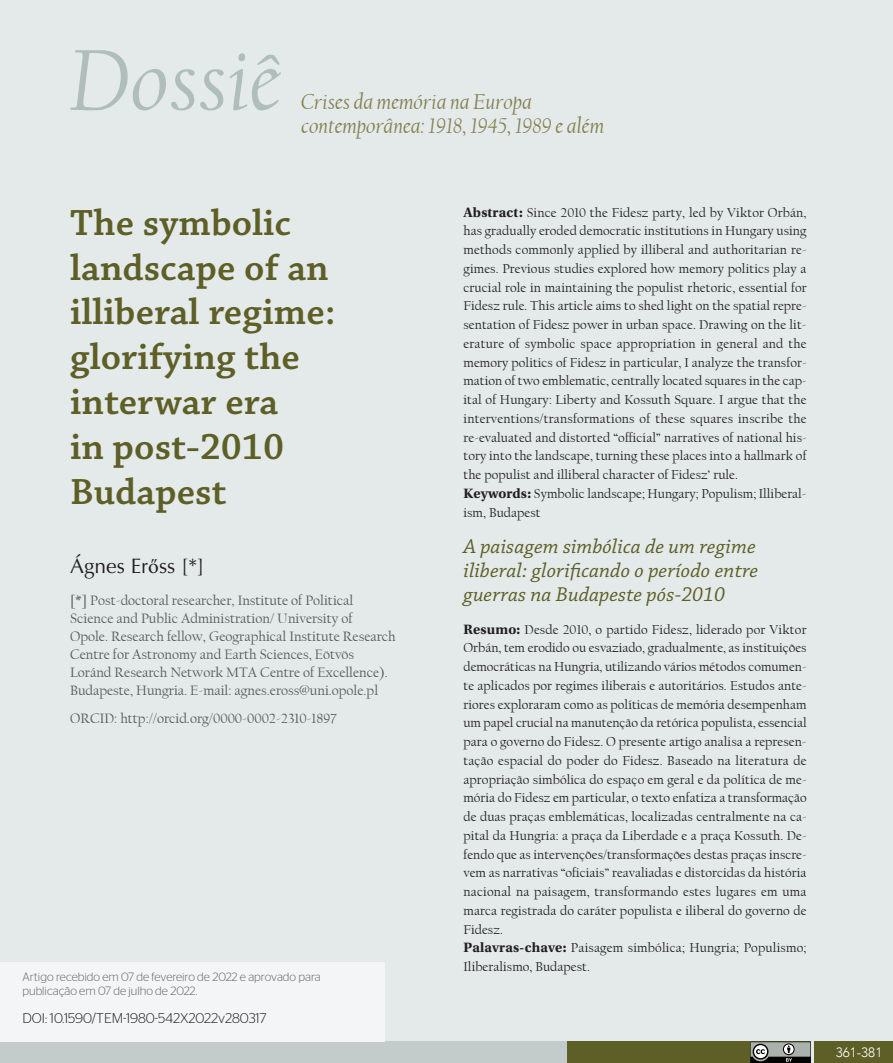
<style>
.page{position:relative;width:893px;height:1063px;background:#e3eae9}
.page>*{position:absolute;margin:0;border:0;box-sizing:border-box;transform-origin:0 0}
.t1{font:italic 90.15px "Californian FB";color:#b0beb9}
.t2{font:38.25px/45px "Chaparral Pro Semibold Capt";color:#5e5e27}
.t3{font:italic 22.5px/24px "Californian FB";color:#858153}
.t4{font:21px/24px "Chaparral Pro It Capt";color:#5e5e27}
.t5{font:21px "Optima";color:#231f20}
.t6{font:14.25px/18px "Californian FB";color:#57585a}
.t7{font:300 14.1px "Stag Sans Round";color:#231f20}
.t8{font:13.5px/18.8px "Californian FB";letter-spacing:.005em;color:#231f20}
.t9{font:300 13.5px "Avenir";color:#fff}
.t10{font:300 12px/14.4px "Stag Sans Round";color:#626364}
.s1{font-family:"Minion Pro"}
.s2{font-family:"Utopia Std";font-weight:700;font-size:14.25px}
</style>
<div class="page">
<div style="left:567px;top:1042px;width:243px;height:21px;background:#5e5e27"></div>
<div style="left:0;top:1042px;width:566px;height:21px;background:#c3cccb"></div>
<div style="left:814px;top:1042px;width:79px;height:21px;background:#5e5e27"></div>
<svg style="left:750px;top:1042px;width:61px;height:21px"></svg>
<div style="left:0;top:962px;width:384px;height:80px;background:#f4f5f6"></div>
<h1 class="t1" style="left:70px;top:30px;width:212px">Dossiê</h1>
<h3 class="t3" style="left:301px;top:90px;width:304px">Crises da memória na Europa contemporânea: 1918, 1945, 1989 e além</h3>
<h2 class="t2" style="left:70px;top:201px;width:267px">The symbolic landscape of an illiberal regime: glorifying the interwar era<br>in post-2010<br>Budapest</h2>
<h3 class="t5" style="left:70px;top:553px;width:136px">Ágnes Er<span class="s1">ő</span>ss [*]</h3>
<p class="t6" style="left:70px;top:592px;width:327px">[*] Post-doctoral researcher, Institute of Political Science and Public Administration/ University of<br>Opole. Research fellow, Geographical Institute Research Centre for Astronomy and Earth Sciences, Eötvös Loránd Research Network MTA Centre of Excellence).<br>Budapeste, Hungria. E-mail: agnes.eross@uni.opole.pl</p>
<p class="t6" style="left:70px;top:710px;width:268px">ORCID: http://orcid.org/0000-0002-2310-1897</p>
<p class="t10" style="left:22px;top:969px;width:300px">Artigo recebido em 07 de fevereiro de 2022 e aprovado para publicação em 07 de julho de 2022.</p>
<p class="t7" style="left:22px;top:1011px;width:245px">DOI: 10.1590/TEM-1980-542X2022v280317</p>
<p class="t8" style="left:463px;top:203px;width:345px"><span class="s2">Abstract:</span> Since 2010 the Fidesz party, led by Viktor Orbán, has gradually eroded democratic institutions in Hungary using methods commonly applied by illiberal and authoritarian re&shy;gimes. Previous studies explored how memory politics play a crucial role in maintaining the populist rhetoric, essential for Fidesz rule. This article aims to shed light on the spatial repre&shy;sentation of Fidesz power in urban space. Drawing on the lit&shy;erature of symbolic space appropriation in general and the memory politics of Fidesz in particular, I analyze the transfor&shy;mation of two emblematic, centrally located squares in the cap&shy;ital of Hungary: Liberty and Kossuth Square. I argue that the interventions/transformations of these squares inscribe the re-evaluated and distorted “official” narratives of national his&shy;tory into the landscape, turning these places into a hallmark of the populist and illiberal character of Fidesz’ rule.<br><span class="s2">Keywords:</span> Symbolic landscape; Hungary; Populism; Illiberal&shy;ism, Budapest</p>
<h3 class="t4" style="left:463px;top:535px;width:296px">A paisagem simbólica de um regime iliberal: glorificando o período entre guerras na Budapeste pós-2010</h3>
<p class="t8" style="left:463px;top:620px;width:345px"><span class="s2">Resumo:</span> Desde 2010, o partido Fidesz, liderado por Viktor Orbán, tem erodido ou esvaziado, gradualmente, as instituições democráticas na Hungria, utilizando vários métodos comumen&shy;te aplicados por regimes iliberais e autoritários. Estudos ante&shy;riores exploraram como as políticas de memória desempenham um papel crucial na manutenção da retórica populista, essencial para o governo do Fidesz. O presente artigo analisa a represen&shy;tação espacial do poder do Fidesz. Baseado na literatura de apropriação simbólica do espaço em geral e da política de me&shy;mória do Fidesz em particular, o texto enfatiza a transformação de duas praças emblemáticas, localizadas centralmente na ca&shy;pital da Hungria: a praça da Liberdade e a praça Kossuth. De&shy;fendo que as intervenções/transformações destas praças inscre&shy;vem as narrativas “oficiais” reavaliadas e distorcidas da história nacional na paisagem, transformando estes lugares em uma marca registrada do caráter populista e iliberal do governo de Fidesz.<br><span class="s2">Palavras-chave:</span> Paisagem simbólica; Hungria; Populismo; Iliberalismo, Budapest.</p>
<p class="t9" style="left:836px;top:1044px;width:48px">361-381</p>
</div>
